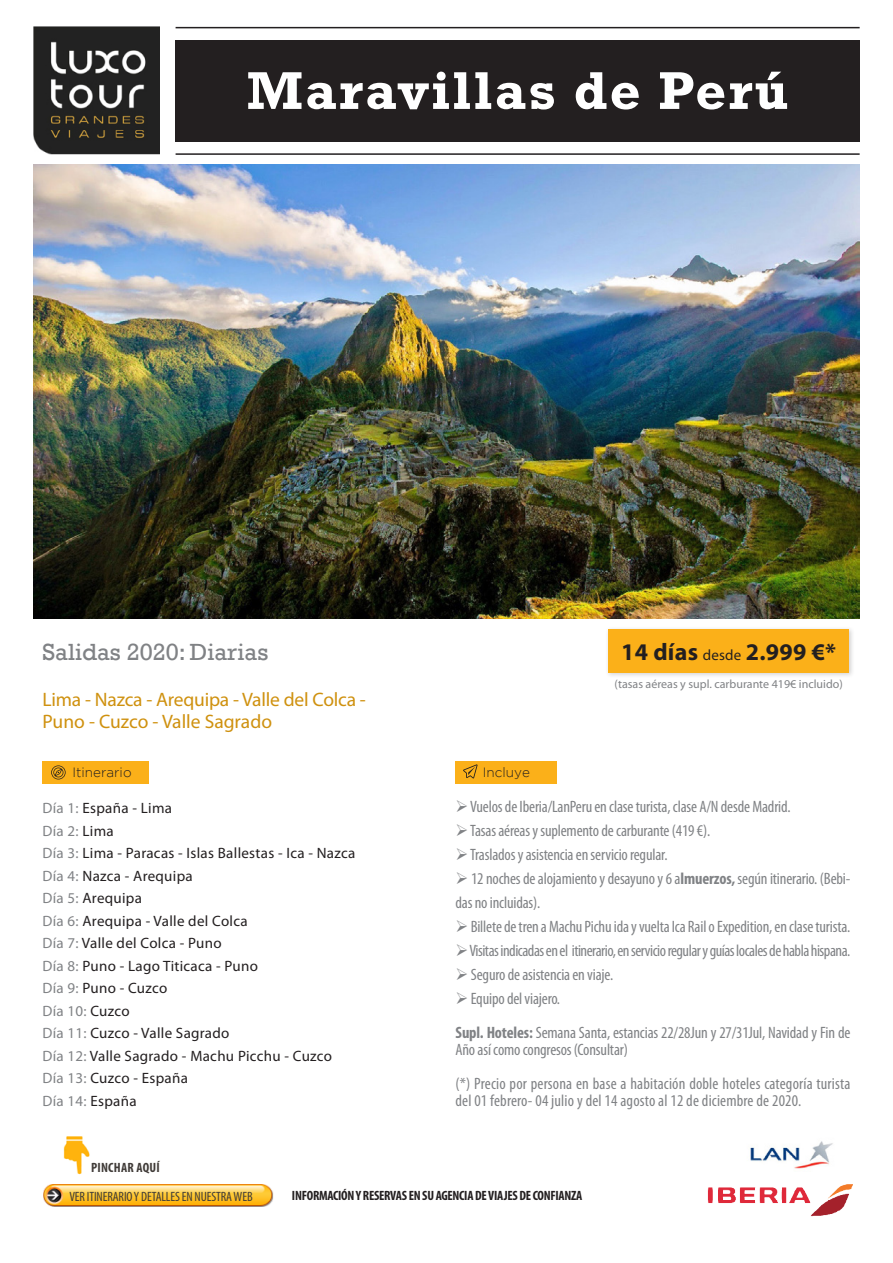
<style>
.page{position:relative;width:893px;height:1263px;background:#fff}
.page>*{position:absolute;margin:0;border:0;box-sizing:border-box;transform-origin:0 0}
.t1{font:700 54px "Rockwell";letter-spacing:.04em;color:#fff}
.t2{font:24px "Rockwell";color:#808285}
.t3{font:700 24px "Myriad Pro";letter-spacing:.01em;color:#231f20}
.t4{font:19.5px "Myriad Pro";letter-spacing:-.01em;color:#cf910f}
.t5{font:condensed 16.5px/24px "Myriad Pro";letter-spacing:-.01em;color:#808285}
.t6{font:condensed 16.5px/16.5px "Myriad Pro";letter-spacing:.01em;color:#808285}
.t7{font:condensed 16.5px "Myriad Pro";letter-spacing:-.03em;color:#808285}
.t8{font:15px "Myriad Pro";letter-spacing:.02em;color:#231f20}
.t9{font:15px "Myriad Pro";letter-spacing:.02em;color:#808285}
.t10{font:700 condensed 13.5px "Myriad Pro";letter-spacing:-.02em;color:#231f20}
.t11{font:condensed 13.5px "Myriad Pro";letter-spacing:-.01em;color:#403b38}
.t12{font:300 13.5px "Gotham";color:#231f20}
.t13{font:700 condensed 13.5px "Myriad Pro";letter-spacing:.02em;color:#403b38}
.t14{font:12px "Myriad Pro";color:#808285}
.s1{font-weight:400;font-size:15px}
.s2{color:#808285}
.s3{color:#231f20}
.s4{font-weight:700}
</style>
<div class="page">
<img style="left:34px;top:165px;width:825px;height:454px">
<div style="left:455px;top:761px;width:102px;height:23px;background:#fbb019"></div>
<svg style="left:463px;top:764px;width:15px;height:14px"></svg>
<div style="left:43px;top:761px;width:106px;height:23px;background:#fbb019"></div>
<svg style="left:51px;top:765px;width:15px;height:14px"></svg>
<img style="left:33px;top:27px;width:127px;height:128px">
<div style="left:605px;top:626px;width:250px;height:53px;background:#231f20;opacity:.2"></div>
<div style="left:608px;top:629px;width:241px;height:43px;background:#fbb019"></div>
<hr style="left:176px;top:27px;width:684px;height:1px;background:#231f20">
<hr style="left:176px;top:153px;width:684px;height:2px;background:#231f20">
<div style="left:176px;top:40px;width:684px;height:101px;background:#231f20"></div>
<img style="left:750px;top:1141px;width:83px;height:28px">
<img style="left:707px;top:1184px;width:145px;height:33px">
<img style="left:63px;top:1136px;width:27px;height:39px">
<img style="left:43px;top:1185px;width:63px;height:21px">
<img style="left:106px;top:1185px;width:168px;height:21px">
<p class="t1" style="left:247px;top:58px;width:543px">Maravillas de Perú</p>
<p class="t3" style="left:621px;top:636px;width:216px">14 días <span class="s1">desde</span> 2.999 €*</p>
<p class="t14" style="left:615px;top:677px;width:230px">(tasas aéreas y supl. carburante 419€ incluido)</p>
<p class="t2" style="left:43px;top:638px;width:227px">Salidas 2020: Diarias</p>
<p class="t4" style="left:43px;top:687px;width:325px">Lima - Nazca - Arequipa - Valle del Colca -</p>
<p class="t4" style="left:43px;top:710px;width:231px">Puno - Cuzco - Valle Sagrado</p>
<p class="t12" style="left:72px;top:765px;width:61px">Itinerario</p>
<p class="t12" style="left:483px;top:765px;width:49px">Incluye</p>
<p class="t8" style="left:43px;top:799px;width:131px"><span class="s2">Día 1:</span> España - Lima</p>
<p class="t9" style="left:43px;top:821px;width:73px">Día 2: <span class="s3">Lima</span></p>
<p class="t8" style="left:43px;top:844px;width:314px"><span class="s2">Día 3:</span> Lima - Paracas - Islas Ballestas - Ica - Nazca</p>
<p class="t8" style="left:43px;top:866px;width:152px"><span class="s2">Día 4:</span> Nazca - Arequipa</p>
<p class="t8" style="left:43px;top:889px;width:101px"><span class="s2">Día 5:</span> Arequipa</p>
<p class="t8" style="left:43px;top:911px;width:207px"><span class="s2">Día 6:</span> Arequipa - Valle del Colca</p>
<p class="t8" style="left:43px;top:934px;width:181px"><span class="s2">Día 7:</span> Valle del Colca - Puno</p>
<p class="t8" style="left:43px;top:956px;width:217px"><span class="s2">Día 8:</span> Puno - Lago Titicaca - Puno</p>
<p class="t8" style="left:43px;top:979px;width:126px"><span class="s2">Día 9:</span> Puno - Cuzco</p>
<p class="t9" style="left:43px;top:1001px;width:89px">Día 10: <span class="s3">Cuzco</span></p>
<p class="t8" style="left:43px;top:1024px;width:188px"><span class="s2">Día 11:</span> Cuzco - Valle Sagrado</p>
<p class="t8" style="left:43px;top:1046px;width:291px"><span class="s2">Día 12:</span> Valle Sagrado - Machu Picchu - Cuzco</p>
<p class="t8" style="left:43px;top:1069px;width:147px"><span class="s2">Día 13:</span> Cuzco - España</p>
<p class="t9" style="left:43px;top:1091px;width:96px">Día 14: <span class="s3">España</span></p>
<p class="t5" style="left:455px;top:794px;width:337px">➢ Vuelos de Iberia/LanPeru en clase turista, clase A/N desde Madrid.</p>
<p class="t5" style="left:455px;top:818px;width:256px">➢ Tasas aéreas y suplemento de carburante (419 €).</p>
<p class="t5" style="left:455px;top:842px;width:214px">➢ Traslados y asistencia en servicio regular.</p>
<p class="t5" style="left:455px;top:866px;width:396px">➢ 12 noches de alojamiento y desayuno y 6 a<span class="s4">lmuerzos,</span> según itinerario. (Bebi&shy;das no incluidas).</p>
<p class="t5" style="left:455px;top:914px;width:396px">➢ Billete de tren a Machu Pichu ida y vuelta Ica Rail o Expedition, en clase turista.</p>
<p class="t7" style="left:455px;top:940px;width:396px">➢ Visitas indicadas en el itinerario, en servicio regular y guías locales de habla hispana.</p>
<p class="t5" style="left:455px;top:962px;width:159px">➢ Seguro de asistencia en viaje.</p>
<p class="t5" style="left:455px;top:986px;width:106px">➢ Equipo del viajero.</p>
<p class="t5" style="left:455px;top:1024px;width:396px;line-height:16.5px"><span class="s4">Supl. Hoteles:</span> Semana Santa, estancias 22/28Jun y 27/31Jul, Navidad y Fin de<br>Año así como congresos (Consultar)</p>
<p class="t6" style="left:455px;top:1075px;width:396px">(*) Precio por persona en base a habitación doble hoteles categoría turista del 01 febrero- 04 julio y del 14 agosto al 12 de diciembre de 2020.</p>
<p class="t13" style="left:91px;top:1159px;width:70px">PINCHAR AQUÍ</p>
<p class="t11" style="left:69px;top:1188px;width:185px">VER ITINERARIO Y DETALLES EN NUESTRA WEB</p>
<p class="t10" style="left:292px;top:1187px;width:292px">INFORMACIÓN Y RESERVAS EN SU AGENCIA DE VIAJES DE CONFIANZA</p>
</div>
